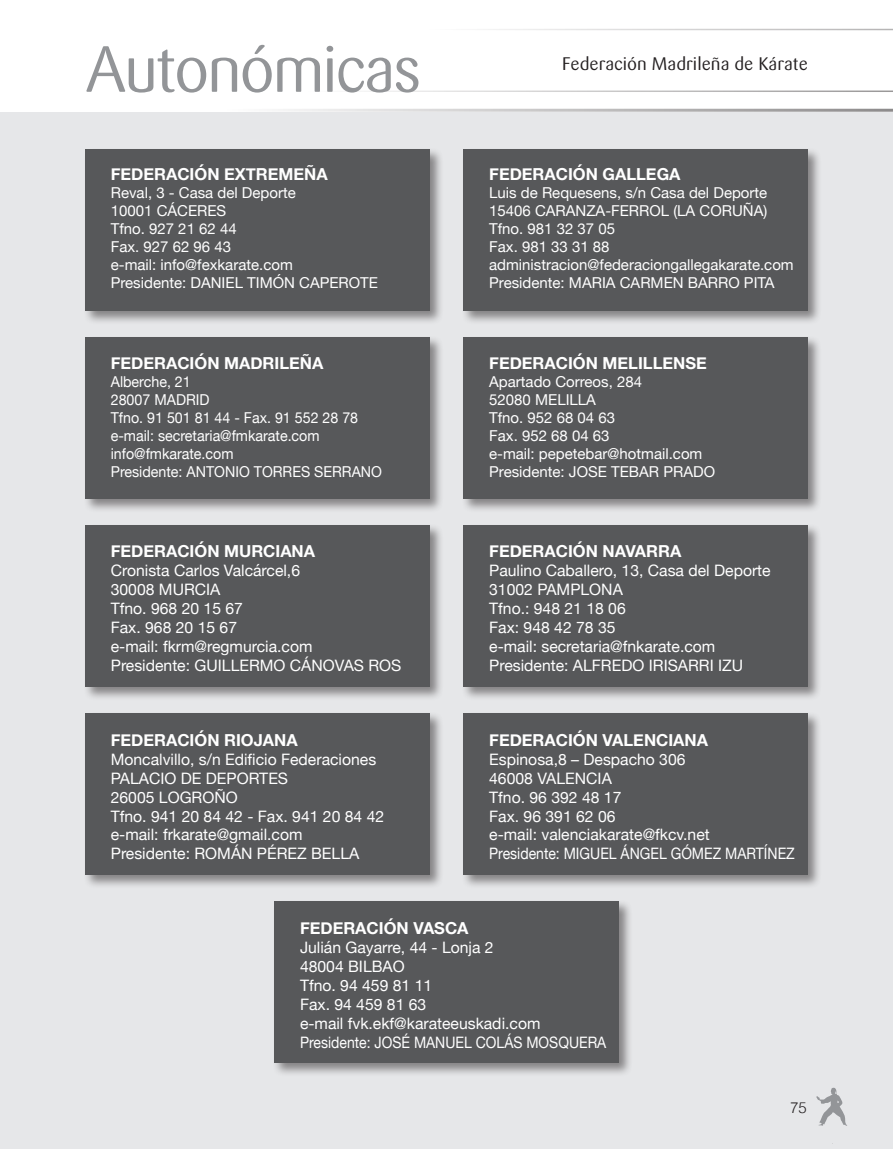
<style>
.page{position:relative;width:893px;height:1149px;background:#fff}
.page>*{position:absolute;margin:0;border:0;box-sizing:border-box;transform-origin:0 0}
.t1{font:64.5px "Sari";letter-spacing:-.04em;color:#939598}
.t2{font:18px "Sari";color:#231f20}
.t3{font:700 16.5px "Helvetica Neue";color:#fff}
.t4{font:15.75px "Helvetica Neue";color:#fff}
.t5{font:15.75px "Helvetica Neue";color:#fff;scale:.89 1}
.t6{font:15px "Helvetica Neue";color:#fff}
.t7{font:15px "Helvetica Neue";color:#fff;scale:.95 1}
.t8{font:300 15px "Helvetica";color:#231f20}
</style>
<div class="page">
<div style="left:0;top:112px;width:893px;height:1036px;background:#e6e7e9"></div>
<hr style="left:226px;top:109px;width:667px;height:3px;background:#231f20">
<hr style="left:307px;top:90px;width:586px;height:2px;background:#231f20">
<hr style="left:426px;top:29px;width:467px;height:1px;background:#231f20">
<svg style="left:816px;top:1087px;width:31px;height:38px"></svg>
<div style="left:83px;top:147px;width:361px;height:178px;background:#231f20;opacity:.5"></div>
<div style="left:85px;top:149px;width:344px;height:161px;background:#57585a"></div>
<div style="left:461px;top:147px;width:361px;height:178px;background:#231f20;opacity:.5"></div>
<div style="left:463px;top:149px;width:345px;height:161px;background:#57585a"></div>
<div style="left:83px;top:335px;width:361px;height:178px;background:#231f20;opacity:.5"></div>
<div style="left:85px;top:337px;width:344px;height:161px;background:#57585a"></div>
<div style="left:461px;top:335px;width:361px;height:178px;background:#231f20;opacity:.5"></div>
<div style="left:463px;top:337px;width:345px;height:161px;background:#57585a"></div>
<div style="left:83px;top:522px;width:361px;height:179px;background:#231f20;opacity:.5"></div>
<div style="left:85px;top:525px;width:344px;height:161px;background:#57585a"></div>
<div style="left:461px;top:522px;width:361px;height:179px;background:#231f20;opacity:.5"></div>
<div style="left:463px;top:525px;width:345px;height:161px;background:#57585a"></div>
<div style="left:83px;top:710px;width:361px;height:179px;background:#231f20;opacity:.5"></div>
<div style="left:85px;top:713px;width:344px;height:161px;background:#57585a"></div>
<div style="left:461px;top:710px;width:361px;height:179px;background:#231f20;opacity:.5"></div>
<div style="left:463px;top:713px;width:345px;height:161px;background:#57585a"></div>
<div style="left:272px;top:898px;width:361px;height:179px;background:#231f20;opacity:.5"></div>
<div style="left:274px;top:901px;width:345px;height:161px;background:#57585a"></div>
<p class="t1" style="left:85px;top:32px;width:338px">Autonómicas</p>
<p class="t3" style="left:111px;top:161px;width:218px">FEDERACIÓN EXTREMEÑA</p>
<p class="t6" style="left:111px;top:182px;width:187px">Reval, 3 - Casa del Deporte</p>
<p class="t6" style="left:111px;top:200px;width:117px">10001 CÁCERES</p>
<p class="t6" style="left:111px;top:218px;width:127px">Tfno. 927 21 62 44</p>
<p class="t6" style="left:111px;top:236px;width:122px">Fax. 927 62 96 43</p>
<p class="t6" style="left:111px;top:254px;width:184px">e-mail: info@fexkarate.com</p>
<p class="t6" style="left:111px;top:272px;width:269px">Presidente: DANIEL TIMÓN CAPEROTE</p>
<p class="t3" style="left:111px;top:350px;width:214px">FEDERACIÓN MADRILEÑA</p>
<p class="t7" style="left:111px;top:370px;width:86px">Alberche, 21</p>
<p class="t7" style="left:111px;top:388px;width:105px">28007 MADRID</p>
<p class="t7" style="left:111px;top:406px;width:262px">Tfno. 91 501 81 44 - Fax. 91 552 28 78</p>
<p class="t7" style="left:111px;top:424px;width:221px">e-mail: secretaria@fmkarate.com</p>
<p class="t7" style="left:111px;top:442px;width:131px">info@fmkarate.com</p>
<p class="t7" style="left:111px;top:460px;width:287px">Presidente: ANTONIO TORRES SERRANO</p>
<p class="t3" style="left:111px;top:538px;width:206px">FEDERACIÓN MURCIANA</p>
<p class="t4" style="left:111px;top:559px;width:191px">Cronista Carlos Valcárcel,6</p>
<p class="t4" style="left:111px;top:578px;width:111px">30008 MURCIA</p>
<p class="t4" style="left:111px;top:597px;width:134px">Tfno. 968 20 15 67</p>
<p class="t4" style="left:111px;top:616px;width:128px">Fax. 968 20 15 67</p>
<p class="t4" style="left:111px;top:635px;width:203px">e-mail: fkrm@regmurcia.com</p>
<p class="t4" style="left:111px;top:653px;width:292px">Presidente: GUILLERMO CÁNOVAS ROS</p>
<p class="t3" style="left:111px;top:727px;width:188px">FEDERACIÓN RIOJANA</p>
<p class="t4" style="left:111px;top:747px;width:267px">Moncalvillo, s/n Edificio Federaciones</p>
<p class="t4" style="left:111px;top:766px;width:179px">PALACIO DE DEPORTES</p>
<p class="t4" style="left:111px;top:785px;width:128px">26005 LOGROÑO</p>
<p class="t4" style="left:111px;top:804px;width:275px">Tfno. 941 20 84 42 - Fax. 941 20 84 42</p>
<p class="t4" style="left:111px;top:823px;width:193px">e-mail: frkarate@gmail.com</p>
<p class="t4" style="left:111px;top:842px;width:250px">Presidente: ROMÁN PÉREZ BELLA</p>
<p class="t2" style="left:562px;top:53px;width:247px">Federación Madrileña de Kárate</p>
<p class="t3" style="left:489px;top:161px;width:193px">FEDERACIÓN GALLEGA</p>
<p class="t6" style="left:489px;top:182px;width:280px">Luis de Requesens, s/n Casa del Deporte</p>
<p class="t6" style="left:489px;top:200px;width:280px">15406 CARANZA-FERROL (LA CORUÑA)</p>
<p class="t6" style="left:489px;top:218px;width:127px">Tfno. 981 32 37 05</p>
<p class="t6" style="left:489px;top:236px;width:122px">Fax. 981 33 31 88</p>
<p class="t6" style="left:489px;top:254px;width:306px">administracion@federaciongallegakarate.com</p>
<p class="t6" style="left:489px;top:272px;width:287px">Presidente: MARIA CARMEN BARRO PITA</p>
<p class="t3" style="left:489px;top:350px;width:219px">FEDERACIÓN MELILLENSE</p>
<p class="t6" style="left:489px;top:370px;width:154px">Apartado Correos, 284</p>
<p class="t6" style="left:489px;top:388px;width:108px">52080 MELILLA</p>
<p class="t6" style="left:489px;top:406px;width:127px">Tfno. 952 68 04 63</p>
<p class="t6" style="left:489px;top:424px;width:122px">Fax. 952 68 04 63</p>
<p class="t6" style="left:489px;top:442px;width:215px">e-mail: pepetebar@hotmail.com</p>
<p class="t6" style="left:489px;top:460px;width:227px">Presidente: JOSE TEBAR PRADO</p>
<p class="t3" style="left:489px;top:538px;width:194px">FEDERACIÓN NAVARRA</p>
<p class="t4" style="left:489px;top:559px;width:283px">Paulino Caballero, 13, Casa del Deporte</p>
<p class="t4" style="left:489px;top:578px;width:135px">31002 PAMPLONA</p>
<p class="t4" style="left:489px;top:597px;width:138px">Tfno.: 948 21 18 06</p>
<p class="t4" style="left:489px;top:616px;width:128px">Fax: 948 42 78 35</p>
<p class="t4" style="left:489px;top:635px;width:228px">e-mail: secretaria@fnkarate.com</p>
<p class="t4" style="left:489px;top:653px;width:256px">Presidente: ALFREDO IRISARRI IZU</p>
<p class="t3" style="left:489px;top:727px;width:220px">FEDERACIÓN VALENCIANA</p>
<p class="t4" style="left:489px;top:747px;width:198px">Espinosa,8 – Despacho 306</p>
<p class="t4" style="left:489px;top:766px;width:124px">46008 VALENCIA</p>
<p class="t4" style="left:489px;top:785px;width:134px">Tfno. 96 392 48 17</p>
<p class="t4" style="left:489px;top:804px;width:128px">Fax. 96 391 62 06</p>
<p class="t4" style="left:489px;top:823px;width:222px">e-mail: valenciakarate@fkcv.net</p>
<p class="t5" style="left:489px;top:842px;width:345px">Presidente: MIGUEL ÁNGEL GÓMEZ MARTÍNEZ</p>
<p class="t3" style="left:300px;top:915px;width:170px">FEDERACIÓN VASCA</p>
<p class="t4" style="left:300px;top:936px;width:195px">Julián Gayarre, 44 - Lonja 2</p>
<p class="t4" style="left:300px;top:955px;width:106px">48004 BILBAO</p>
<p class="t4" style="left:300px;top:973px;width:134px">Tfno. 94 459 81 11</p>
<p class="t4" style="left:300px;top:992px;width:128px">Fax. 94 459 81 63</p>
<p class="t4" style="left:300px;top:1011px;width:242px">e-mail fvk.ekf@karateeuskadi.com</p>
<p class="t5" style="left:300px;top:1030px;width:346px">Presidente: JOSÉ MANUEL COLÁS MOSQUERA</p>
<p class="t8" style="left:790px;top:1094px;width:18px">75</p>
</div>
